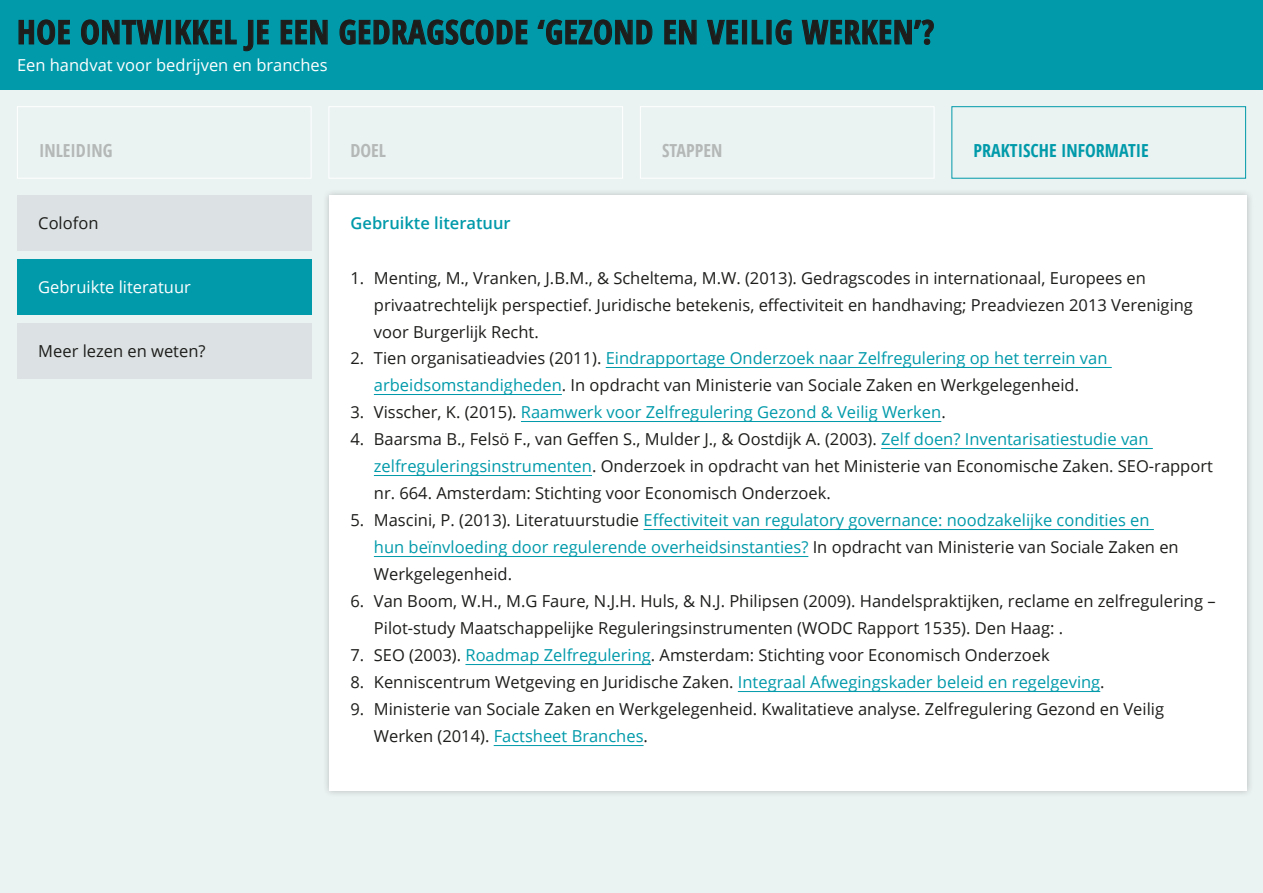
<style>
.page{position:relative;width:1263px;height:893px;background:#ebf2f2}
.page>*{position:absolute;margin:0;border:0;box-sizing:border-box;transform-origin:0 0}
.t1{font:700 condensed 33px "Open Sans";letter-spacing:.02em;color:#1d1d1b}
.t2{font:700 condensed 18px "Open Sans";color:#b4b8b7}
.t3{font:700 condensed 18px "Open Sans";color:#009aaa}
.t4{font:16.5px/27px "Open Sans";color:#1d1d1b}
.t5{font:16.5px/27px "Open Sans";color:#009aaa}
.t6{font:16.5px "Open Sans";color:#fff}
.t7{font:600 16.5px "Open Sans";color:#009aaa}
.s1{color:#009aaa}
.s2{color:#1d1d1b}
</style>
<div class="page">
<div style="left:17px;top:196px;width:294px;height:55px;background:#dce2e3"></div>
<div style="left:17px;top:259px;width:294px;height:56px;background:#009aaa"></div>
<div style="left:17px;top:323px;width:294px;height:55px;background:#dce2e3"></div>
<div style="left:0;top:0;width:1263px;height:89px;background:#009aaa"></div>
<svg style="left:18px;top:19px;width:52px;height:26px"></svg>
<svg style="left:81px;top:19px;width:83px;height:26px"></svg>
<div style="left:166px;top:20px;width:5px;height:24px;border:1px solid #1d1d1b"></div>
<svg style="left:175px;top:19px;width:62px;height:26px"></svg>
<svg style="left:243px;top:19px;width:26px;height:33px"></svg>
<svg style="left:280px;top:19px;width:48px;height:26px"></svg>
<svg style="left:339px;top:19px;width:189px;height:26px"></svg>
<svg style="left:537px;top:19px;width:116px;height:26px"></svg>
<svg style="left:664px;top:19px;width:33px;height:26px"></svg>
<svg style="left:707px;top:19px;width:32px;height:26px"></svg>
<div style="left:742px;top:20px;width:5px;height:24px;border:1px solid #1d1d1b"></div>
<svg style="left:751px;top:19px;width:13px;height:26px"></svg>
<div style="left:766px;top:20px;width:6px;height:24px;border:1px solid #1d1d1b"></div>
<svg style="left:775px;top:19px;width:17px;height:26px"></svg>
<svg style="left:801px;top:19px;width:133px;height:26px"></svg>
<div style="left:322px;top:188px;width:932px;height:610px;background:#1d1d1b;opacity:.25"></div>
<div style="left:329px;top:196px;width:918px;height:595px;background:#fff"></div>
<hr style="left:606px;top:367px;width:506px;height:1px;background:#009aaa">
<hr style="left:374px;top:394px;width:188px;height:1px;background:#009aaa">
<hr style="left:521px;top:421px;width:420px;height:1px;background:#009aaa">
<hr style="left:881px;top:448px;width:272px;height:1px;background:#009aaa">
<hr style="left:374px;top:475px;width:218px;height:1px;background:#009aaa">
<hr style="left:643px;top:529px;width:511px;height:1px;background:#009aaa">
<hr style="left:374px;top:556px;width:434px;height:1px;background:#009aaa">
<hr style="left:465px;top:664px;width:186px;height:1px;background:#009aaa">
<hr style="left:738px;top:691px;width:362px;height:1px;background:#009aaa">
<hr style="left:494px;top:745px;width:149px;height:1px;background:#009aaa">
<div style="left:17px;top:106px;width:294px;height:73px;border:1px solid #fff"></div>
<div style="left:328px;top:106px;width:295px;height:73px;border:1px solid #fff"></div>
<div style="left:640px;top:106px;width:294px;height:73px;border:1px solid #fff"></div>
<div style="left:951px;top:106px;width:295px;height:73px;border:1px solid #009aaa"></div>
<h1 class="t1" style="left:17px;top:9px;width:919px">HOE ONTWIKKEL JE EEN GEDRAGSCODE ‘GEZOND EN VEILIG WERKEN’?</h1>
<p class="t6" style="left:17px;top:53px;width:312px">Een handvat voor bedrijven en branches</p>
<p class="t2" style="left:39px;top:137px;width:75px">INLEIDING</p>
<p class="t2" style="left:350px;top:137px;width:37px">DOEL</p>
<p class="t2" style="left:662px;top:137px;width:62px">STAPPEN</p>
<p class="t3" style="left:973px;top:137px;width:177px">PRAKTISCHE INFORMATIE</p>
<p class="t4" style="left:38px;top:210px;width:62px">Colofon</p>
<p class="t6" style="left:38px;top:276px;width:154px">Gebruikte literatuur</p>
<p class="t4" style="left:38px;top:337px;width:169px">Meer lezen en weten?</p>
<p class="t7" style="left:350px;top:212px;width:162px">Gebruikte literatuur</p>
<p class="t4" style="left:374px;top:264px;width:821px;text-indent:-23px">1. Menting, M., Vranken, J.B.M., &amp; Scheltema, M.W. (2013). Gedragscodes in internationaal, Europees en privaatrechtelijk perspectief. Juridische betekenis, effectiviteit en handhaving; Preadviezen 2013 Vereniging voor Burgerlijk Recht.</p>
<p class="t4" style="left:350px;top:345px;width:758px;text-align:center">2. Tien organisatieadvies (2011). <span class="s1">Eindrapportage Onderzoek naar Zelfregulering op het terrein van arbeidsomstandigheden</span>. In opdracht van Ministerie van Sociale Zaken en Werkgelegenheid.</p>
<p class="t5" style="left:350px;top:399px;width:597px"><span class="s2">3. Visscher, K. (2015).</span> Raamwerk voor Zelfregulering Gezond &amp; Veilig Werken<span class="s2">.</span></p>
<p class="t4" style="left:374px;top:426px;width:840px;text-indent:-23px">4. Baarsma B., Felsö F., van Geffen S., Mulder J., &amp; Oostdijk A. (2003). <span class="s1">Zelf doen? Inventarisatiestudie van zelfreguleringsinstrumenten</span>. Onderzoek in opdracht van het Ministerie van Economische Zaken. SEO-rapport nr. 664. Amsterdam: Stichting voor Economisch Onderzoek.</p>
<p class="t5" style="left:374px;top:507px;width:806px;text-indent:-23px"><span class="s2">5. Mascini, P. (2013). Literatuurstudie</span> Effectiviteit van regulatory governance: noodzakelijke condities en hun beïnvloeding door regulerende overheidsinstanties? <span class="s2">In opdracht van Ministerie van Sociale Zaken en<br>Werkgelegenheid.</span></p>
<p class="t4" style="left:374px;top:587px;width:843px;text-indent:-23px">6. Van Boom, W.H., M.G Faure, N.J.H. Huls, &amp; N.J. Philipsen (2009). Handelspraktijken, reclame en zelfregulering –<br>Pilot-study Maatschappelijke Reguleringsinstrumenten (WODC Rapport 1535). Den Haag: .</p>
<p class="t4" style="left:350px;top:641px;width:701px">7. SEO (2003). <span class="s1">Roadmap Zelfregulering</span>. Amsterdam: Stichting voor Economisch Onderzoek</p>
<p class="t4" style="left:350px;top:668px;width:756px">8. Kenniscentrum Wetgeving en Juridische Zaken. <span class="s1">Integraal Afwegingskader beleid en regelgeving</span>.</p>
<p class="t4" style="left:374px;top:695px;width:792px;text-indent:-23px">9. Ministerie van Sociale Zaken en Werkgelegenheid. Kwalitatieve analyse. Zelfregulering Gezond en Veilig<br>Werken (2014). <span class="s1">Factsheet Branches</span>.</p>
</div>
